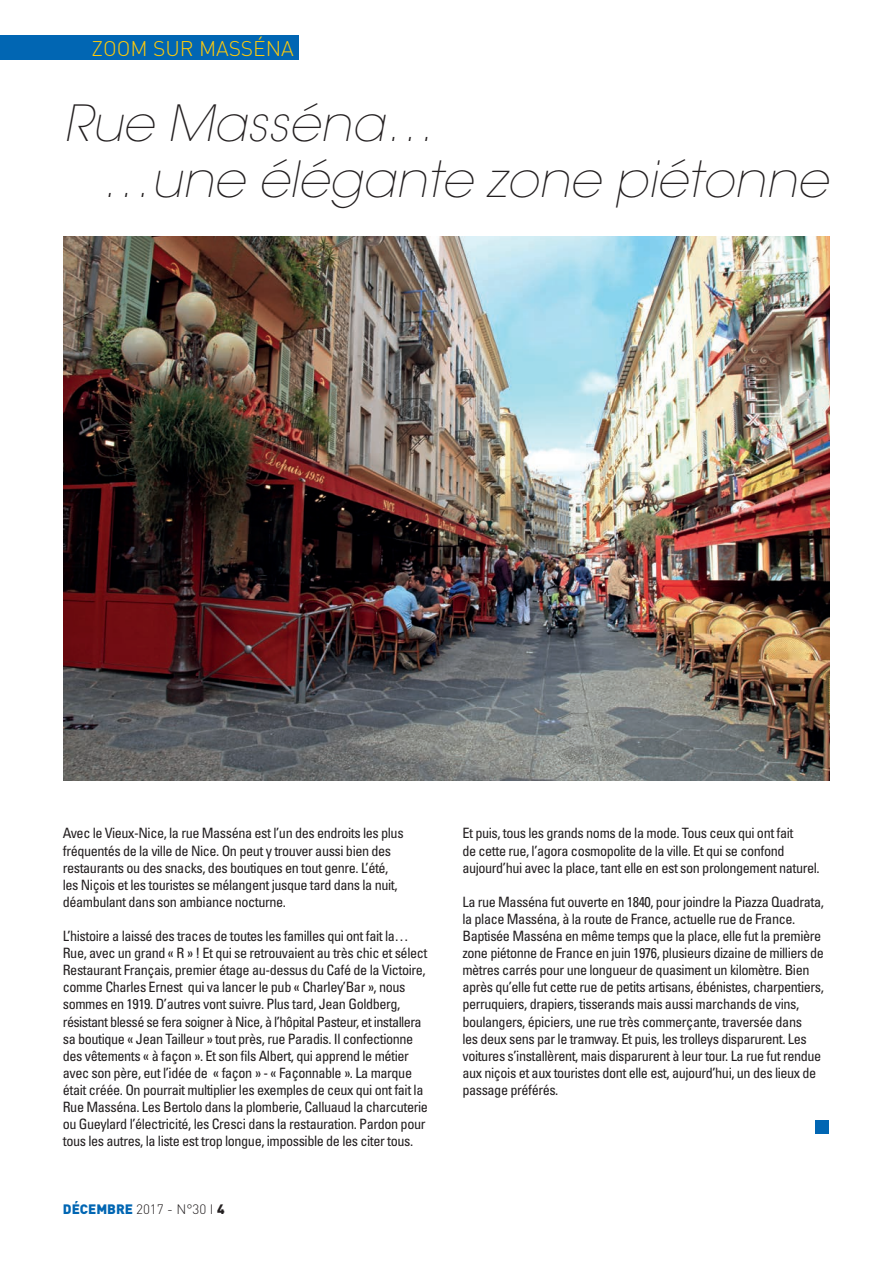
<style>
.page{position:relative;width:893px;height:1263px;background:#fff}
.page>*{position:absolute;margin:0;border:0;box-sizing:border-box;transform-origin:0 0}
.t1{font:italic 200 49.5px/56.2px "Avant Garde";color:#231f20}
.t2{font:300 21px "DIN";color:#feca0a}
.t3{font:condensed 14.25px/17.1px "Univers";letter-spacing:-.03em;color:#231f20}
.t4{font:300 13.5px "DIN";color:#231f20}
.s1{font-weight:900;color:#0166b3}
.s2{font-weight:900}
</style>
<div class="page">
<img style="left:64px;top:236px;width:765px;height:544px">
<div style="left:0;top:36px;width:298px;height:24px;background:#0166b3"></div>
<div style="left:816px;top:1120px;width:13px;height:14px;background:#0166b3"></div>
<h2 class="t2" style="left:92px;top:35px;width:204px">ZOOM SUR MASSÉNA</h2>
<h1 class="t1" style="left:101px;top:96px;width:728px;text-indent:-37px">Rue Masséna…<br>…une élégante zone piétonne</h1>
<p class="t3" style="left:63px;top:825px;width:342px">Avec le Vieux-Nice, la rue Masséna est l’un des endroits les plus fréquentés de la ville de Nice. On peut y trouver aussi bien des restaurants ou des snacks, des boutiques en tout genre. L’été, les Niçois et les touristes se mélangent jusque tard dans la nuit, déambulant dans son ambiance nocturne.</p>
<p class="t3" style="left:63px;top:927px;width:367px">L’histoire a laissé des traces de toutes les familles qui ont fait la… Rue, avec un grand « R » ! Et qui se retrouvaient au très chic et sélect Restaurant Français, premier étage au-dessus du Café de la Victoire, comme Charles Ernest qui va lancer le pub « Charley’Bar », nous sommes en 1919. D’autres vont suivre. Plus tard, Jean Goldberg, résistant blessé se fera soigner à Nice, à l’hôpital Pasteur, et installera sa boutique « Jean Tailleur » tout près, rue Paradis. Il confectionne des vêtements « à façon ». Et son fils Albert, qui apprend le métier avec son père, eut l’idée de « façon » - « Façonnable ». La marque était créée. On pourrait multiplier les exemples de ceux qui ont fait la Rue Masséna. Les Bertolo dans la plomberie, Calluaud la charcuterie ou Gueylard l’électricité, les Cresci dans la restauration. Pardon pour tous les autres, la liste est trop longue, impossible de les citer tous.</p>
<p class="t4" style="left:63px;top:1201px;width:163px"><span class="s1">DÉCEMBRE</span> 2017 - N°30 I <span class="s2">4</span></p>
<p class="t3" style="left:462px;top:825px;width:359px">Et puis, tous les grands noms de la mode. Tous ceux qui ont fait<br>de cette rue, l’agora cosmopolite de la ville. Et qui se confond aujourd’hui avec la place, tant elle en est son prolongement naturel.</p>
<p class="t3" style="left:462px;top:893px;width:363px">La rue Masséna fut ouverte en 1840, pour joindre la Piazza Quadrata, la place Masséna, à la route de France, actuelle rue de France.<br>Baptisée Masséna en même temps que la place, elle fut la première zone piétonne de France en juin 1976, plusieurs dizaine de milliers de mètres carrés pour une longueur de quasiment un kilomètre. Bien après qu’elle fut cette rue de petits artisans, ébénistes, charpentiers, perruquiers, drapiers, tisserands mais aussi marchands de vins, boulangers, épiciers, une rue très commerçante, traversée dans<br>les deux sens par le tramway. Et puis, les trolleys disparurent. Les voitures s’installèrent, mais disparurent à leur tour. La rue fut rendue aux niçois et aux touristes dont elle est, aujourd’hui, un des lieux de passage préférés.</p>
</div>
